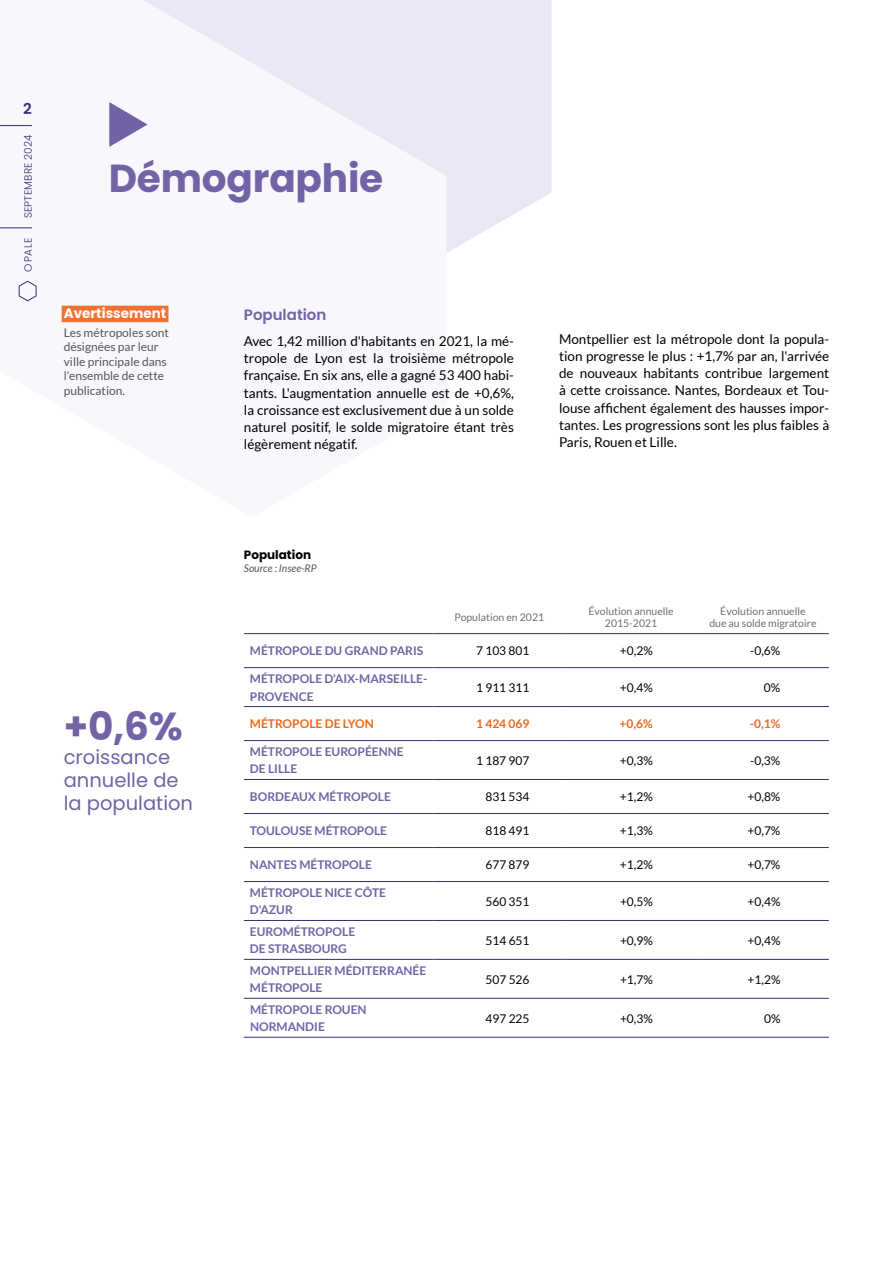
<style>
.page{position:relative;width:893px;height:1263px;background:#fff}
.page>*{position:absolute;margin:0;border:0;box-sizing:border-box;transform-origin:0 0}
.t1{font:700 39px "Poppins";letter-spacing:-.005em;color:#7263a6}
.t2{font:19.5px/23.4px "Poppins";color:#7263a6}
.t3{font:600 15px "Poppins";color:#7263a6}
.t4{font:600 15px "Poppins";color:#323073}
.t5{font:13.5px/17.2px "Lato";color:#000;text-align:justify}
.t6{font:700 13.5px "Poppins";color:#fff}
.t7{font:700 12px/17.2px "Lato";color:#7263a6}
.t8{font:12px "Lato";color:#000}
.t9{font:12px/14.4px "Lato";color:#575756}
.t10{font:700 12px "Lato";color:#ec671a}
.t11{font:700 12px "Poppins";color:#000}
.t12{font:10.5px/12.6px "Lato";color:#706f6f;text-align:center}
.t13{font:300 10.5px "Poppins";letter-spacing:.01em;color:#323073}
.t14{font:italic 10.5px "Lato";color:#575756}
</style>
<div class="page">
<svg style="left:446px;top:0;width:106px;height:253px;background:#ebe9f4"></svg>
<svg style="left:0;top:0;width:446px;height:323px"></svg>
<div style="left:62px;top:306px;width:106px;height:16px;background:#f27130"></div>
<hr style="left:244px;top:633px;width:189px;height:1px;background:#323073">
<hr style="left:433px;top:633px;width:132px;height:1px;background:#323073">
<hr style="left:565px;top:633px;width:132px;height:1px;background:#323073">
<hr style="left:697px;top:633px;width:132px;height:1px;background:#323073">
<hr style="left:244px;top:667px;width:189px;height:1px;background:#323073">
<hr style="left:433px;top:667px;width:132px;height:1px;background:#323073">
<hr style="left:565px;top:667px;width:132px;height:1px;background:#323073">
<hr style="left:697px;top:667px;width:132px;height:1px;background:#323073">
<hr style="left:244px;top:706px;width:189px;height:1px;background:#323073">
<hr style="left:433px;top:706px;width:132px;height:1px;background:#323073">
<hr style="left:565px;top:706px;width:132px;height:1px;background:#323073">
<hr style="left:697px;top:706px;width:132px;height:1px;background:#323073">
<hr style="left:244px;top:740px;width:189px;height:1px;background:#323073">
<hr style="left:433px;top:740px;width:132px;height:1px;background:#323073">
<hr style="left:565px;top:740px;width:132px;height:1px;background:#323073">
<hr style="left:697px;top:740px;width:132px;height:1px;background:#323073">
<hr style="left:244px;top:779px;width:189px;height:1px;background:#323073">
<hr style="left:433px;top:779px;width:132px;height:1px;background:#323073">
<hr style="left:565px;top:779px;width:132px;height:1px;background:#323073">
<hr style="left:697px;top:779px;width:132px;height:1px;background:#323073">
<hr style="left:244px;top:813px;width:189px;height:1px;background:#323073">
<hr style="left:433px;top:813px;width:132px;height:1px;background:#323073">
<hr style="left:565px;top:813px;width:132px;height:1px;background:#323073">
<hr style="left:697px;top:813px;width:132px;height:1px;background:#323073">
<hr style="left:244px;top:847px;width:189px;height:1px;background:#323073">
<hr style="left:433px;top:847px;width:132px;height:1px;background:#323073">
<hr style="left:565px;top:847px;width:132px;height:1px;background:#323073">
<hr style="left:697px;top:847px;width:132px;height:1px;background:#323073">
<hr style="left:244px;top:881px;width:189px;height:1px;background:#323073">
<hr style="left:433px;top:881px;width:132px;height:1px;background:#323073">
<hr style="left:565px;top:881px;width:132px;height:1px;background:#323073">
<hr style="left:697px;top:881px;width:132px;height:1px;background:#323073">
<hr style="left:244px;top:920px;width:189px;height:1px;background:#323073">
<hr style="left:433px;top:920px;width:132px;height:1px;background:#323073">
<hr style="left:565px;top:920px;width:132px;height:1px;background:#323073">
<hr style="left:697px;top:920px;width:132px;height:1px;background:#323073">
<hr style="left:244px;top:959px;width:189px;height:1px;background:#323073">
<hr style="left:433px;top:959px;width:132px;height:1px;background:#323073">
<hr style="left:565px;top:959px;width:132px;height:1px;background:#323073">
<hr style="left:697px;top:959px;width:132px;height:1px;background:#323073">
<hr style="left:244px;top:998px;width:189px;height:1px;background:#323073">
<hr style="left:433px;top:998px;width:132px;height:1px;background:#323073">
<hr style="left:565px;top:998px;width:132px;height:1px;background:#323073">
<hr style="left:697px;top:998px;width:132px;height:1px;background:#323073">
<hr style="left:244px;top:1037px;width:189px;height:1px;background:#323073">
<hr style="left:433px;top:1037px;width:132px;height:1px;background:#323073">
<hr style="left:565px;top:1037px;width:132px;height:1px;background:#323073">
<hr style="left:697px;top:1037px;width:132px;height:1px;background:#323073">
<svg style="left:109px;top:102px;width:39px;height:45px"></svg>
<svg style="left:18px;top:281px;width:19px;height:20px"></svg>
<hr style="left:0;top:228px;width:32px;height:1px;background:#323073">
<hr style="left:0;top:125px;width:32px;height:1px;background:#323073">
<p class="t4" style="left:23px;top:100px;width:10px">2</p>
<p class="t13" style="left:22px;top:218px;width:85px;rotate:-90deg">SEPTEMBRE 2024</p>
<p class="t13" style="left:22px;top:272px;width:36px;rotate:-90deg">OPALE</p>
<h1 class="t1" style="left:109px;top:156px;width:276px">Démographie</h1>
<p class="t6" style="left:64px;top:306px;width:104px">Avertissement</p>
<p class="t9" style="left:64px;top:325px;width:107px">Les métropoles sont désignées par leur ville principale dans l'ensemble de cette publication.</p>
<p class="t3" style="left:244px;top:306px;width:84px">Population</p>
<p class="t5" style="left:244px;top:332px;width:272px">Avec 1,42 million d'habitants en 2021, la mé&shy;tropole de Lyon est la troisième métropole française. En six ans, elle a gagné 53 400 habi&shy;tants. L'augmentation annuelle est de +0,6%, la croissance est exclusivement due à un solde naturel positif, le solde migratoire étant très légèrement négatif.</p>
<p class="t5" style="left:559px;top:330px;width:272px">Montpellier est la métropole dont la popula&shy;tion progresse le plus : +1,7% par an, l'arrivée de nouveaux habitants contribue largement à cette croissance. Nantes, Bordeaux et Tou&shy;louse affichent également des hausses impor&shy;tantes. Les progressions sont les plus faibles à Paris, Rouen et Lille.</p>
<h1 class="t1" style="left:64px;top:704px;width:121px">+0,6%</h1>
<h2 class="t2" style="left:64px;top:745px;width:131px">croissance annuelle de la population</h2>
<p class="t11" style="left:244px;top:547px;width:69px">Population</p>
<p class="t14" style="left:244px;top:562px;width:74px">Source : Insee-RP</p>
<p class="t12" style="left:454px;top:611px;width:91px">Population en 2021</p>
<p class="t12" style="left:588px;top:604px;width:87px">Évolution annuelle<br>2015-2021</p>
<p class="t12" style="left:709px;top:604px;width:109px">Évolution annuelle<br>due au solde migratoire</p>
<p class="t7" style="left:250px;top:642px;width:175px">MÉTROPOLE DU GRAND PARIS</p>
<p class="t8" style="left:476px;top:644px;width:55px">7 103 801</p>
<p class="t8" style="left:620px;top:644px;width:34px">+0,2%</p>
<p class="t8" style="left:750px;top:644px;width:32px">-0,6%</p>
<p class="t7" style="left:250px;top:670px;width:179px">MÉTROPOLE D'AIX-MARSEILLE-<br>PROVENCE</p>
<p class="t8" style="left:476px;top:681px;width:55px">1 911 311</p>
<p class="t8" style="left:620px;top:681px;width:34px">+0,4%</p>
<p class="t8" style="left:764px;top:681px;width:18px">0%</p>
<p class="t10" style="left:250px;top:717px;width:125px">MÉTROPOLE DE LYON</p>
<p class="t10" style="left:476px;top:717px;width:55px">1 424 069</p>
<p class="t10" style="left:620px;top:717px;width:35px">+0,6%</p>
<p class="t10" style="left:750px;top:717px;width:32px">-0,1%</p>
<p class="t7" style="left:250px;top:743px;width:155px">MÉTROPOLE EUROPÉENNE<br>DE LILLE</p>
<p class="t8" style="left:476px;top:754px;width:55px">1 187 907</p>
<p class="t8" style="left:620px;top:754px;width:34px">+0,3%</p>
<p class="t8" style="left:750px;top:754px;width:32px">-0,3%</p>
<p class="t7" style="left:250px;top:788px;width:143px">BORDEAUX MÉTROPOLE</p>
<p class="t8" style="left:485px;top:790px;width:46px">831 534</p>
<p class="t8" style="left:620px;top:790px;width:34px">+1,2%</p>
<p class="t8" style="left:747px;top:790px;width:34px">+0,8%</p>
<p class="t7" style="left:250px;top:822px;width:139px">TOULOUSE MÉTROPOLE</p>
<p class="t8" style="left:485px;top:824px;width:46px">818 491</p>
<p class="t8" style="left:620px;top:824px;width:34px">+1,3%</p>
<p class="t8" style="left:747px;top:824px;width:34px">+0,7%</p>
<p class="t7" style="left:250px;top:856px;width:123px">NANTES MÉTROPOLE</p>
<p class="t8" style="left:485px;top:858px;width:46px">677 879</p>
<p class="t8" style="left:620px;top:858px;width:34px">+1,2%</p>
<p class="t8" style="left:747px;top:858px;width:34px">+0,7%</p>
<p class="t7" style="left:250px;top:884px;width:138px">MÉTROPOLE NICE CÔTE<br>D'AZUR</p>
<p class="t8" style="left:485px;top:895px;width:46px">560 351</p>
<p class="t8" style="left:620px;top:895px;width:34px">+0,5%</p>
<p class="t8" style="left:748px;top:895px;width:34px">+0,4%</p>
<p class="t7" style="left:250px;top:923px;width:107px">EUROMÉTROPOLE<br>DE STRASBOURG</p>
<p class="t8" style="left:485px;top:934px;width:46px">514 651</p>
<p class="t8" style="left:620px;top:934px;width:34px">+0,9%</p>
<p class="t8" style="left:748px;top:934px;width:34px">+0,4%</p>
<p class="t7" style="left:250px;top:962px;width:178px">MONTPELLIER MÉDITERRANÉE<br>MÉTROPOLE</p>
<p class="t8" style="left:485px;top:973px;width:46px">507 526</p>
<p class="t8" style="left:620px;top:973px;width:34px">+1,7%</p>
<p class="t8" style="left:748px;top:973px;width:34px">+1,2%</p>
<p class="t7" style="left:250px;top:1001px;width:118px">MÉTROPOLE ROUEN<br>NORMANDIE</p>
<p class="t8" style="left:485px;top:1011px;width:46px">497 225</p>
<p class="t8" style="left:620px;top:1011px;width:34px">+0,3%</p>
<p class="t8" style="left:764px;top:1011px;width:18px">0%</p>
</div>
